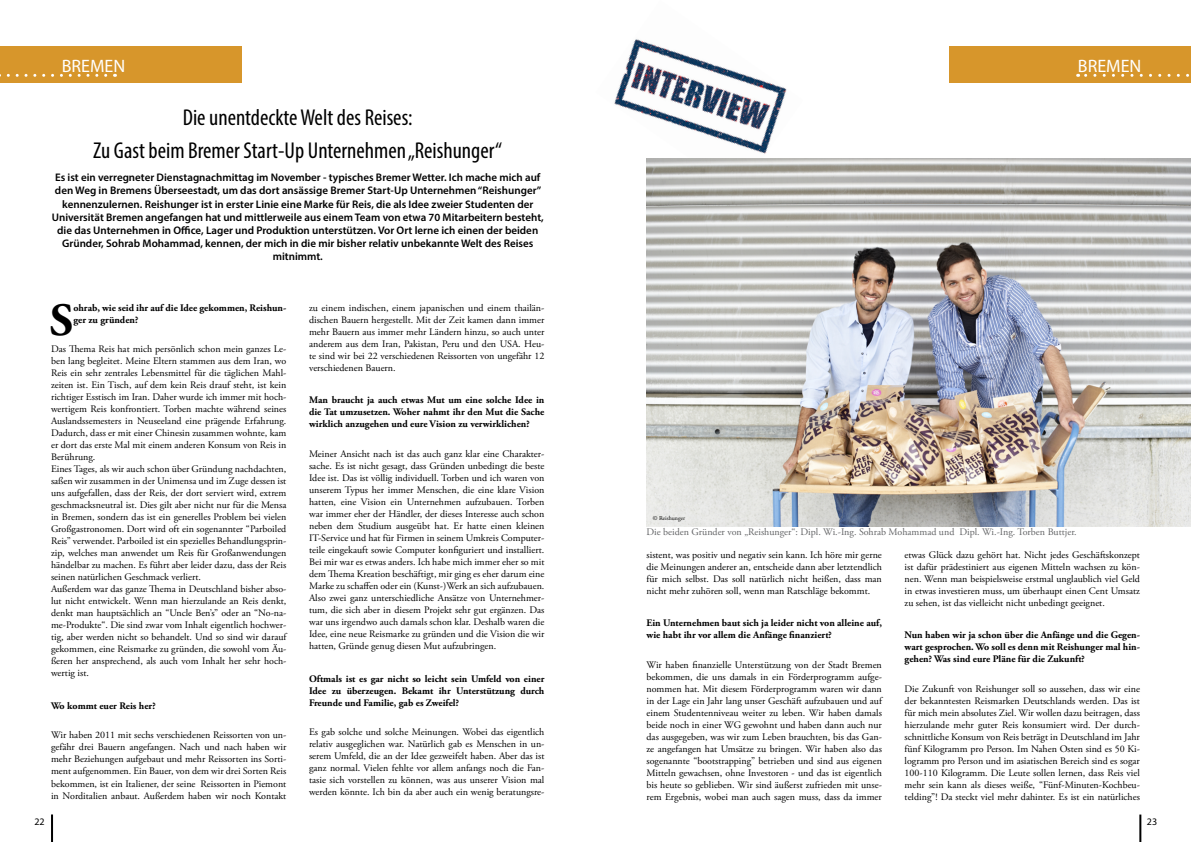
<style>
.page{position:relative;width:1191px;height:842px;background:#fff}
.page>*{position:absolute;margin:0;border:0;box-sizing:border-box;transform-origin:0 0}
.t1{font:700 46.2px "Adobe Garamond Pro";color:#000}
.t2{font:condensed 23px/33.3px "Myriad Pro";color:#000;text-align:center}
.t3{font:18px "Myriad Pro";color:#fff}
.t4{font:600 11px/13.2px "Myriad Pro";color:#000;text-align:center}
.t5{font:10px/12px "Adobe Garamond Pro";color:#000;text-align:justify}
.t6{font:700 10px/12px "Adobe Garamond Pro";color:#000;text-align:justify}
.t7{font:10px "Adobe Garamond Pro";color:#636466}
.t8{font:10px "Myriad Pro";color:#000}
.t9{font:6px "Adobe Garamond Pro";color:#000}
</style>
<div class="page">
<hr style="left:51px;top:814px;width:2px;height:28px;background:#000">
<hr style="left:1139px;top:814px;width:2px;height:28px;background:#000">
<div style="left:0;top:46px;width:241px;height:36px;background:#d7962b"></div>
<svg style="left:0;top:74px;width:106px;height:3px"></svg>
<div style="left:949px;top:46px;width:242px;height:36px;background:#d7962b"></div>
<svg style="left:1077px;top:74px;width:112px;height:3px"></svg>
<img style="left:614px;top:39px;width:189px;height:120px">
<img style="left:646px;top:159px;width:545px;height:367px">
<h3 class="t3" style="left:62px;top:55px;width:65px">BREMEN</h3>
<h3 class="t3" style="left:1078px;top:55px;width:65px">BREMEN</h3>
<h2 class="t2" style="left:93px;top:100px;width:410px">Die unentdeckte Welt des Reises:<br>Zu Gast beim Bremer Start-Up Unternehmen „Reishunger“</h2>
<p class="t4" style="left:52px;top:171px;width:493px">Es ist ein verregneter Dienstagnachmittag im November - typisches Bremer Wetter. Ich mache mich auf den Weg in Bremens Überseestadt, um das dort ansässige Bremer Start-Up Unternehmen “Reishunger” kennenzulernen. Reishunger ist in erster Linie eine Marke für Reis, die als Idee zweier Studenten der Universität Bremen angefangen hat und mittlerweile aus einem Team von etwa 70 Mitarbeitern besteht, die das Unternehmen in Office, Lager und Produktion unterstützen. Vor Ort lerne ich einen der beiden Gründer, Sohrab Mohammad, kennen, der mich in die mir bisher relativ unbekannte Welt des Reises mitnimmt.</p>
<h1 class="t1" style="left:50px;top:293px;width:25px">S</h1>
<p class="t6" style="left:73px;top:302px;width:214px">ohrab, wie seid ihr auf die Idee gekommen, Reishun&shy;ger zu gründen?</p>
<p class="t5" style="left:51px;top:343px;width:237px;text-align:left">Das Thema Reis hat mich persönlich schon mein ganzes Le&shy;ben lang begleitet. Meine Eltern stammen aus dem Iran, wo Reis ein sehr zentrales Lebensmittel für die täglichen Mahl&shy;zeiten ist. Ein Tisch, auf dem kein Reis drauf steht, ist kein richtiger Esstisch im Iran. Daher wurde ich immer mit hoch&shy;wertigem Reis konfrontiert. Torben machte während seines Auslandssemesters in Neuseeland eine prägende Erfahrung.<br>Dadurch, dass er mit einer Chinesin zusammen wohnte, kam er dort das erste Mal mit einem anderen Konsum von Reis in Berührung.<br>Eines Tages, als wir auch schon über Gründung nachdachten, saßen wir zusammen in der Unimensa und im Zuge dessen ist uns aufgefallen, dass der Reis, der dort serviert wird, extrem geschmacksneutral ist. Dies gilt aber nicht nur für die Mensa in Bremen, sondern das ist ein generelles Problem bei vielen Großgastronomen. Dort wird oft ein sogenannter “Parboiled Reis” verwendet. Parboiled ist ein spezielles Behandlungsprin&shy;zip, welches man anwendet um Reis für Großanwendungen händelbar zu machen. Es führt aber leider dazu, dass der Reis seinen natürlichen Geschmack verliert.<br>Außerdem war das ganze Thema in Deutschland bisher abso&shy;lut nicht entwickelt. Wenn man hierzulande an Reis denkt, denkt man hauptsächlich an “Uncle Ben’s” oder an “No-na&shy;me-Produkte“. Die sind zwar vom Inhalt eigentlich hochwer&shy;tig, aber werden nicht so behandelt. Und so sind wir darauf gekommen, eine Reismarke zu gründen, die sowohl vom Äu&shy;ßeren her ansprechend, als auch vom Inhalt her sehr hoch&shy;wertig ist.</p>
<p class="t6" style="left:51px;top:700px;width:106px">Wo kommt euer Reis her?</p>
<p class="t5" style="left:51px;top:730px;width:237px">Wir haben 2011 mit sechs verschiedenen Reissorten von un&shy;gefähr drei Bauern angefangen. Nach und nach haben wir mehr Beziehungen aufgebaut und mehr Reissorten ins Sorti&shy;ment aufgenommen. Ein Bauer, von dem wir drei Sorten Reis bekommen, ist ein Italiener, der seine Reissorten in Piemont in Norditalien anbaut. Außerdem haben wir noch Kontakt</p>
<p class="t5" style="left:309px;top:302px;width:237px">zu einem indischen, einem japanischen und einem thailän&shy;dischen Bauern hergestellt. Mit der Zeit kamen dann immer mehr Bauern aus immer mehr Ländern hinzu, so auch unter anderem aus dem Iran, Pakistan, Peru und den USA. Heu&shy;te sind wir bei 22 verschiedenen Reissorten von ungefähr 12 verschiedenen Bauern.</p>
<p class="t6" style="left:309px;top:394px;width:237px">Man braucht ja auch etwas Mut um eine solche Idee in die Tat umzusetzen. Woher nahmt ihr den Mut die Sache wirklich anzugehen und eure Vision zu verwirklichen?</p>
<p class="t5" style="left:309px;top:448px;width:237px">Meiner Ansicht nach ist das auch ganz klar eine Charakter&shy;sache. Es ist nicht gesagt, dass Gründen unbedingt die beste Idee ist. Das ist völlig individuell. Torben und ich waren von unserem Typus her immer Menschen, die eine klare Vision hatten, eine Vision ein Unternehmen aufzubauen. Torben war immer eher der Händler, der dieses Interesse auch schon neben dem Studium ausgeübt hat. Er hatte einen kleinen IT-Service und hat für Firmen in seinem Umkreis Computer&shy;teile eingekauft sowie Computer konfiguriert und installiert.<br>Bei mir war es etwas anders. Ich habe mich immer eher so mit dem Thema Kreation beschäftigt, mir ging es eher darum eine Marke zu schaffen oder ein (Kunst-)Werk an sich aufzubauen.<br>Also zwei ganz unterschiedliche Ansätze von Unternehmer&shy;tum, die sich aber in diesem Projekt sehr gut ergänzen. Das war uns irgendwo auch damals schon klar. Deshalb waren die Idee, eine neue Reismarke zu gründen und die Vision die wir hatten, Gründe genug diesen Mut aufzubringen.</p>
<p class="t6" style="left:309px;top:673px;width:237px">Oftmals ist es gar nicht so leicht sein Umfeld von einer Idee zu überzeugen. Bekamt ihr Unterstützung durch Freunde und Familie, gab es Zweifel?</p>
<p class="t5" style="left:309px;top:726px;width:237px">Es gab solche und solche Meinungen. Wobei das eigentlich relativ ausgeglichen war. Natürlich gab es Menschen in un&shy;serem Umfeld, die an der Idee gezweifelt haben. Aber das ist ganz normal. Vielen fehlte vor allem anfangs noch die Fan&shy;tasie sich vorstellen zu können, was aus unserer Vision mal werden könnte. Ich bin da aber auch ein wenig beratungsre-</p>
<p class="t9" style="left:653px;top:515px;width:34px">© Reishunger</p>
<p class="t7" style="left:646px;top:526px;width:431px">Die beiden Gründer von „Reishunger“: Dipl. Wi.-Ing. Sohrab Mohammad und Dipl. Wi.-Ing. Torben Buttjer.</p>
<p class="t5" style="left:646px;top:549px;width:237px">sistent, was positiv und negativ sein kann. Ich höre mir gerne die Meinungen anderer an, entscheide dann aber letztendlich für mich selbst. Das soll natürlich nicht heißen, dass man nicht mehr zuhören soll, wenn man Ratschläge bekommt.</p>
<p class="t6" style="left:646px;top:617px;width:237px">Ein Unternehmen baut sich ja leider nicht von alleine auf, wie habt ihr vor allem die Anfänge finanziert?</p>
<p class="t5" style="left:646px;top:659px;width:237px">Wir haben finanzielle Unterstützung von der Stadt Bremen bekommen, die uns damals in ein Förderprogramm aufge&shy;nommen hat. Mit diesem Förderprogramm waren wir dann in der Lage ein Jahr lang unser Geschäft aufzubauen und auf einem Studentenniveau weiter zu leben. Wir haben damals beide noch in einer WG gewohnt und haben dann auch nur das ausgegeben, was wir zum Leben brauchten, bis das Gan&shy;ze angefangen hat Umsätze zu bringen. Wir haben also das sogenannte “bootstrapping” betrieben und sind aus eigenen Mitteln gewachsen, ohne Investoren - und das ist eigentlich bis heute so geblieben. Wir sind äußerst zufrieden mit unse&shy;rem Ergebnis, wobei man auch sagen muss, dass da immer</p>
<p class="t5" style="left:904px;top:549px;width:237px">etwas Glück dazu gehört hat. Nicht jedes Geschäftskonzept ist dafür prädestiniert aus eigenen Mitteln wachsen zu kön&shy;nen. Wenn man beispielsweise erstmal unglaublich viel Geld in etwas investieren muss, um überhaupt einen Cent Umsatz zu sehen, ist das vielleicht nicht unbedingt geeignet.</p>
<p class="t6" style="left:904px;top:629px;width:237px">Nun haben wir ja schon über die Anfänge und die Gegen&shy;wart gesprochen. Wo soll es denn mit Reishunger mal hin&shy;gehen? Was sind eure Pläne für die Zukunft?</p>
<p class="t5" style="left:904px;top:683px;width:237px">Die Zukunft von Reishunger soll so aussehen, dass wir eine der bekanntesten Reismarken Deutschlands werden. Das ist für mich mein absolutes Ziel. Wir wollen dazu beitragen, dass hierzulande mehr guter Reis konsumiert wird. Der durch&shy;schnittliche Konsum von Reis beträgt in Deutschland im Jahr fünf Kilogramm pro Person. Im Nahen Osten sind es 50 Ki&shy;logramm pro Person und im asiatischen Bereich sind es sogar 100-110 Kilogramm. Die Leute sollen lernen, dass Reis viel mehr sein kann als dieses weiße, “Fünf-Minuten-Kochbeu&shy;telding”! Da steckt viel mehr dahinter. Es ist ein natürliches</p>
<p class="t8" style="left:34px;top:816px;width:12px">22</p>
<p class="t8" style="left:1146px;top:815px;width:12px">23</p>
</div>
